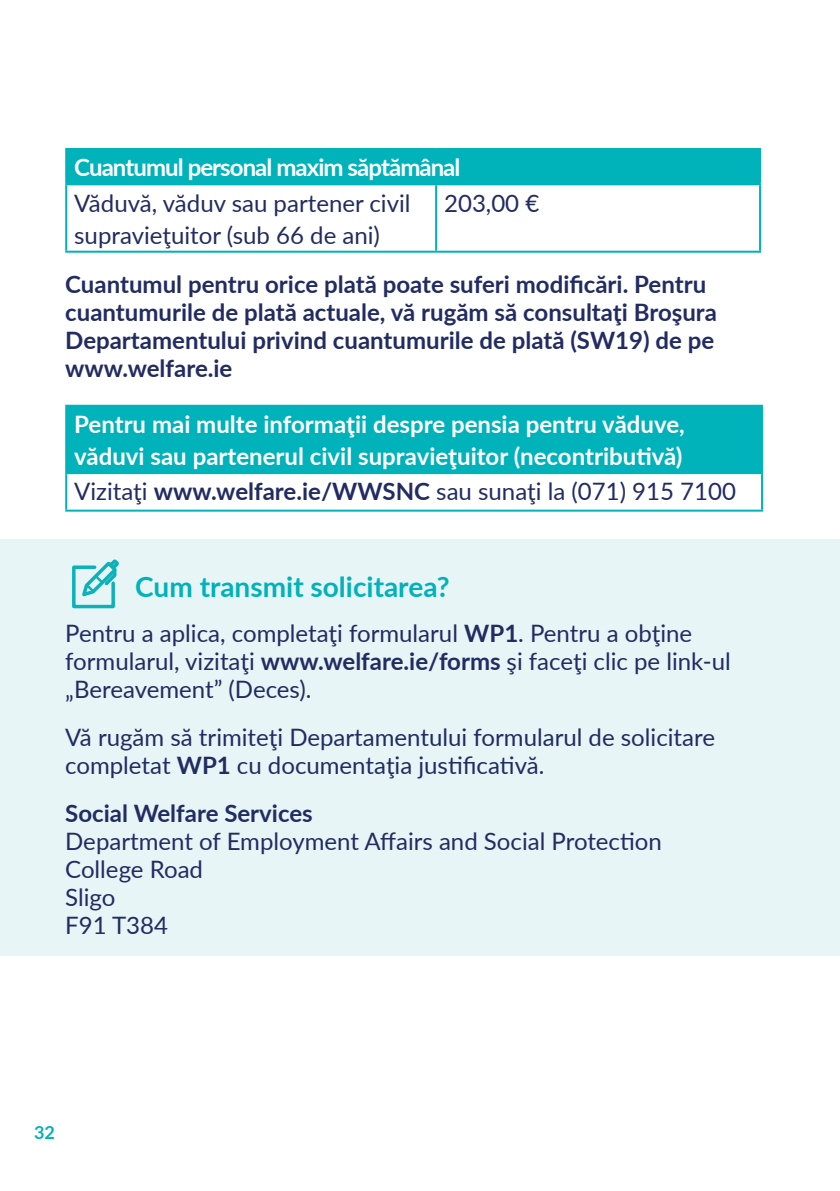
<style>
.page{position:relative;width:840px;height:1191px;background:#fff}
.page>*{position:absolute;margin:0;border:0;box-sizing:border-box;transform-origin:0 0}
.Part_2_subheading_cy{font:700 28px "Lato";color:#00b2b9}
.t1{font:24px/28px "Lato";color:#222c62}
.t2{font:700 24px/28px "Lato";color:#222c62}
.t3{font:700 24px/32px "Lato";color:#fff}
.t4{font:700 24px "Lato";letter-spacing:-.04em;color:#fff}
.t5{font:700 18px "Lato";color:#00b2b9}
.s1{font-weight:700}
</style>
<div class="page">
<div style="left:0;top:540px;width:839px;height:416px;background:#e7f5f6"></div>
<svg style="left:72px;top:559px;width:47px;height:50px"></svg>
<div style="left:66px;top:149px;width:693px;height:35px;background:#00b2b9"></div>
<hr style="left:65px;top:148px;width:371px;height:2px;background:#00b2b9">
<hr style="left:65px;top:150px;width:2px;height:33px;background:#00b2b9">
<hr style="left:436px;top:148px;width:324px;height:2px;background:#00b2b9">
<hr style="left:758px;top:150px;width:2px;height:33px;background:#00b2b9">
<hr style="left:65px;top:183px;width:371px;height:2px;background:#00b2b9">
<hr style="left:65px;top:185px;width:2px;height:66px;background:#00b2b9">
<hr style="left:436px;top:183px;width:324px;height:2px;background:#00b2b9">
<hr style="left:435px;top:185px;width:2px;height:66px;background:#00b2b9">
<hr style="left:758px;top:185px;width:2px;height:66px;background:#00b2b9">
<hr style="left:65px;top:251px;width:371px;height:2px;background:#00b2b9">
<hr style="left:436px;top:251px;width:324px;height:2px;background:#00b2b9">
<div style="left:66px;top:406px;width:695px;height:67px;background:#00b2b9"></div>
<hr style="left:65px;top:405px;width:697px;height:2px;background:#00b2b9">
<hr style="left:65px;top:407px;width:2px;height:65px;background:#00b2b9">
<hr style="left:760px;top:407px;width:2px;height:65px;background:#00b2b9">
<hr style="left:65px;top:472px;width:697px;height:2px;background:#00b2b9">
<hr style="left:65px;top:474px;width:2px;height:35px;background:#00b2b9">
<hr style="left:760px;top:474px;width:2px;height:35px;background:#00b2b9">
<hr style="left:65px;top:509px;width:697px;height:2px;background:#00b2b9">
<p class="t4" style="left:74px;top:150px;width:387px">Cuantumul personal maxim săptămânal</p>
<p class="t1" style="left:74px;top:186px;width:337px;line-height:32px">Văduvă, văduv sau partener civil supravieţuitor (sub 66 de ani)</p>
<p class="t1" style="left:444px;top:188px;width:97px">203,00 €</p>
<p class="t2" style="left:65px;top:269px;width:653px">Cuantumul pentru orice plată poate suferi modificări. Pentru cuantumurile de plată actuale, vă rugăm să consultaţi Broşura Departamentului privind cuantumurile de plată (SW19) de pe www.welfare.ie</p>
<p class="t3" style="left:74px;top:407px;width:611px">Pentru mai multe informaţii despre pensia pentru văduve, văduvi sau partenerul civil supravieţuitor (necontributivă)</p>
<p class="t1" style="left:74px;top:477px;width:662px">Vizitaţi <span class="s1">www.welfare.ie/WWSNC</span> sau sunaţi la (071) 915 7100</p>
<p class="Part_2_subheading_cy" style="left:135px;top:566px;width:316px">Cum transmit solicitarea?</p>
<p class="t1" style="left:65px;top:618px;width:666px">Pentru a aplica, completaţi formularul <span class="s1">WP1</span>. Pentru a obţine formularul, vizitaţi <span class="s1">www.welfare.ie/forms</span> şi faceţi clic pe link-ul „Bereavement” (Deces).</p>
<p class="t1" style="left:65px;top:722px;width:651px">Vă rugăm să trimiteţi Departamentului formularul de solicitare completat <span class="s1">WP1</span> cu documentaţia justificativă.</p>
<p class="t1" style="left:65px;top:798px;width:598px"><span class="s1">Social Welfare Services<br></span>Department of Employment Affairs and Social Protection<br>College Road<br>Sligo<br>F91 T384</p>
<p class="t5" style="left:34px;top:1119px;width:22px">32</p>
</div>
